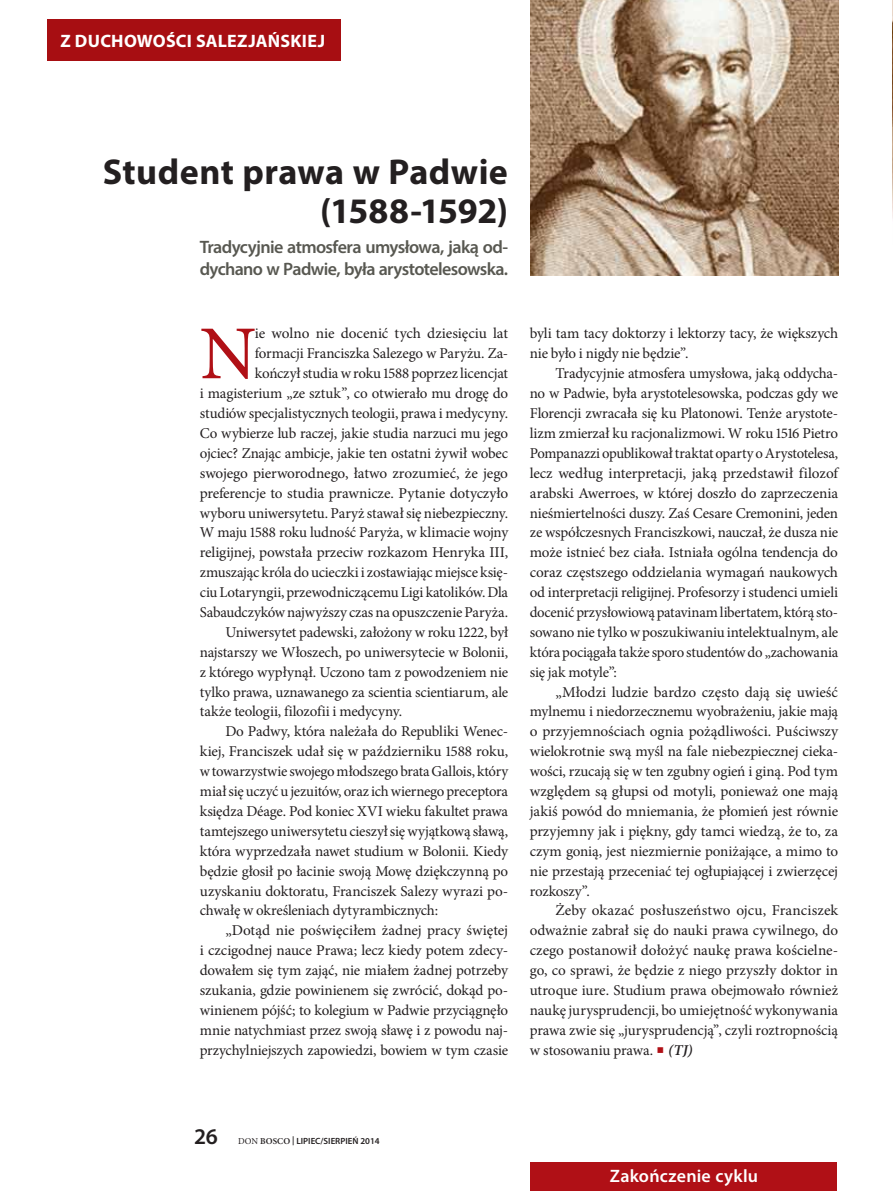
<style>
.page{position:relative;width:893px;height:1191px;background:#fff}
.page>*{position:absolute;margin:0;border:0;box-sizing:border-box;transform-origin:0 0}
.t1{font:76.2px "Minion Pro";color:#b01016}
.t2{font:700 36px/39px "Myriad Pro";letter-spacing:.01em;color:#231f20;text-align:right}
.t3{font:600 22.5px "Myriad Pro";color:#231f20}
.t4{font:600 18px/22.5px "Myriad Pro";letter-spacing:-.035em;color:#585851}
.t5{font:700 18px "Myriad Pro";letter-spacing:.01em;color:#fff}
.t6{font:600 18px "Myriad Pro";letter-spacing:.015em;color:#fff}
.t7{font:15px/20px "Minion Pro";letter-spacing:-.015em;color:#231f20;text-align:justify}
.t8{font:600 9px "Myriad Pro";color:#231f20}
.s1{font-weight:600;font-style:italic;font-size:19.5px;color:#b01016}
.s2{font-weight:600;font-style:italic}
.s3{font-family:"Minion Pro";font-weight:400}
.s4{font-family:"Minion Pro"}
</style>
<div class="page">
<img style="left:892px;top:0;width:1px;height:219px">
<div style="left:48px;top:20px;width:293px;height:41px;background:#a70e12"></div>
<img style="left:531px;top:0;width:307px;height:275px">
<div style="left:531px;top:1162px;width:306px;height:28px;background:#b01016"></div>
<p class="t5" style="left:61px;top:34px;width:266px">Z DUCHOWOŚCI SALEZJAŃSKIEJ</p>
<h2 class="t2" style="left:103px;top:156px;width:407px">Student prawa w Padwie (1588-1592)</h2>
<p class="t4" style="left:200px;top:237px;width:310px">Tradycyjnie atmosfera umysłowa, jaką od&shy;dychano w Padwie, była arystotelesowska.</p>
<h1 class="t1" style="left:200px;top:324px;width:58px">N</h1>
<p class="t7" style="left:255px;top:325px;width:255px">ie wolno nie docenić tych dziesięciu lat</p>
<p class="t7" style="left:255px;top:345px;width:255px">formacji Franciszka Salezego w Paryżu. Za-</p>
<p class="t7" style="left:255px;top:365px;width:255px">kończył studia w roku 1588 poprzez licencjat</p>
<p class="t7" style="left:200px;top:385px;width:310px">i magisterium „ze sztuk”, co otwierało mu drogę do</p>
<p class="t7" style="left:200px;top:404px;width:310px">studiów specjalistycznych teologii, prawa i medycyny.</p>
<p class="t7" style="left:200px;top:424px;width:310px">Co wybierze lub raczej, jakie studia narzuci mu jego</p>
<p class="t7" style="left:200px;top:444px;width:310px">ojciec? Znając ambicje, jakie ten ostatni żywił wobec</p>
<p class="t7" style="left:200px;top:464px;width:310px">swojego pierworodnego, łatwo zrozumieć, że jego</p>
<p class="t7" style="left:200px;top:484px;width:310px">preferencje to studia prawnicze. Pytanie dotyczyło</p>
<p class="t7" style="left:200px;top:504px;width:310px">wyboru uniwersytetu. Paryż stawał się niebezpieczny.</p>
<p class="t7" style="left:200px;top:524px;width:310px">W maju 1588 roku ludność Paryża, w klimacie wojny</p>
<p class="t7" style="left:200px;top:544px;width:310px">religijnej, powstała przeciw rozkazom Henryka III,</p>
<p class="t7" style="left:200px;top:564px;width:310px">zmuszając króla do ucieczki i zostawiając miejsce księ-</p>
<p class="t7" style="left:200px;top:583px;width:310px">ciu Lotaryngii, przewodniczącemu Ligi katolików. Dla</p>
<p class="t7" style="left:200px;top:603px;width:310px">Sabaudczyków najwyższy czas na opuszczenie Paryża.</p>
<p class="t7" style="left:225px;top:623px;width:284px">Uniwersytet padewski, założony w roku 1222, był</p>
<p class="t7" style="left:200px;top:643px;width:310px">najstarszy we Włoszech, po uniwersytecie w Bolonii,</p>
<p class="t7" style="left:200px;top:663px;width:310px">z którego wypłynął. Uczono tam z powodzeniem nie</p>
<p class="t7" style="left:200px;top:683px;width:310px">tylko prawa, uznawanego za scientia scientiarum, ale</p>
<p class="t7" style="left:200px;top:703px;width:204px">także teologii, filozofii i medycyny.</p>
<p class="t7" style="left:225px;top:723px;width:284px">Do Padwy, która należała do Republiki Wenec-</p>
<p class="t7" style="left:200px;top:743px;width:310px">kiej, Franciszek udał się w październiku 1588 roku,</p>
<p class="t7" style="left:200px;top:762px;width:310px">w towarzystwie swojego młodszego brata Gallois, który</p>
<p class="t7" style="left:200px;top:782px;width:310px">miał się uczyć u jezuitów, oraz ich wiernego preceptora</p>
<p class="t7" style="left:200px;top:802px;width:310px">księdza Déage. Pod koniec XVI wieku fakultet prawa</p>
<p class="t7" style="left:200px;top:822px;width:310px">tamtejszego uniwersytetu cieszył się wyjątkową sławą,</p>
<p class="t7" style="left:200px;top:842px;width:310px">która wyprzedzała nawet studium w Bolonii. Kiedy</p>
<p class="t7" style="left:200px;top:862px;width:310px">będzie głosił po łacinie swoją Mowę dziękczynną po</p>
<p class="t7" style="left:200px;top:882px;width:310px">uzyskaniu doktoratu, Franciszek Salezy wyrazi po-</p>
<p class="t7" style="left:200px;top:902px;width:240px">chwałę w określeniach dytyrambicznych:</p>
<p class="t7" style="left:225px;top:922px;width:284px">„Dotąd nie poświęciłem żadnej pracy świętej</p>
<p class="t7" style="left:200px;top:941px;width:310px">i czcigodnej nauce Prawa; lecz kiedy potem zdecy-</p>
<p class="t7" style="left:200px;top:961px;width:310px">dowałem się tym zająć, nie miałem żadnej potrzeby</p>
<p class="t7" style="left:200px;top:981px;width:310px">szukania, gdzie powinienem się zwrócić, dokąd po-</p>
<p class="t7" style="left:200px;top:1001px;width:310px">winienem pójść; to kolegium w Padwie przyciągnęło</p>
<p class="t7" style="left:200px;top:1021px;width:310px">mnie natychmiast przez swoją sławę i z powodu naj-</p>
<p class="t7" style="left:200px;top:1041px;width:310px">przychylniejszych zapowiedzi, bowiem w tym czasie</p>
<p class="t7" style="left:530px;top:325px;width:310px">byli tam tacy doktorzy i lektorzy tacy, że większych nie było i nigdy nie będzie”.</p>
<p class="t7" style="left:530px;top:365px;width:310px;text-indent:26px">Tradycyjnie atmosfera umysłowa, jaką oddycha&shy;no w Padwie, była arystotelesowska, podczas gdy we Florencji zwracała się ku Platonowi. Tenże arystote&shy;lizm zmierzał ku racjonalizmowi. W roku 1516 Pietro Pompanazzi opublikował traktat oparty o Arystotelesa, lecz według interpretacji, jaką przedstawił filozof arabski Awerroes, w której doszło do zaprzeczenia nieśmiertelności duszy. Zaś Cesare Cremonini, jeden ze współczesnych Franciszkowi, nauczał, że dusza nie może istnieć bez ciała. Istniała ogólna tendencja do coraz częstszego oddzielania wymagań naukowych od interpretacji religijnej. Profesorzy i studenci umieli docenić przysłowiową patavinam libertatem, którą sto&shy;sowano nie tylko w poszukiwaniu intelektualnym, ale która pociągała także sporo studentów do „zachowania się jak motyle”:</p>
<p class="t7" style="left:530px;top:683px;width:310px;text-indent:26px">„Młodzi ludzie bardzo często dają się uwieść mylnemu i niedorzecznemu wyobrażeniu, jakie mają o przyjemnościach ognia pożądliwości. Puściwszy wielokrotnie swą myśl na fale niebezpiecznej cieka&shy;wości, rzucają się w ten zgubny ogień i giną. Pod tym względem są głupsi od motyli, ponieważ one mają jakiś powód do mniemania, że płomień jest równie przyjemny jak i piękny, gdy tamci wiedzą, że to, za czym gonią, jest niezmiernie poniżające, a mimo to nie przestają przeceniać tej ogłupiającej i zwierzęcej rozkoszy”.</p>
<p class="t7" style="left:530px;top:902px;width:310px;text-indent:26px">Żeby okazać posłuszeństwo ojcu, Franciszek odważnie zabrał się do nauki prawa cywilnego, do czego postanowił dołożyć naukę prawa kościelne&shy;go, co sprawi, że będzie z niego przyszły doktor in utroque iure. Studium prawa obejmowało również naukę jurysprudencji, bo umiejętność wykonywania prawa zwie się „jurysprudencją”, czyli roztropnością w stosowaniu prawa. <span class="s1">■</span> <span class="s2">(TJ)</span></p>
<h3 class="t3" style="left:194px;top:1128px;width:25px">26</h3>
<p class="t8" style="left:238px;top:1137px;width:143px"><span class="s3">DON</span> <span class="s4">BOSCO</span> | LIPIEC/SIERPIEŃ 2014</p>
<p class="t6" style="left:610px;top:1169px;width:150px">Zakończenie cyklu</p>
</div>
